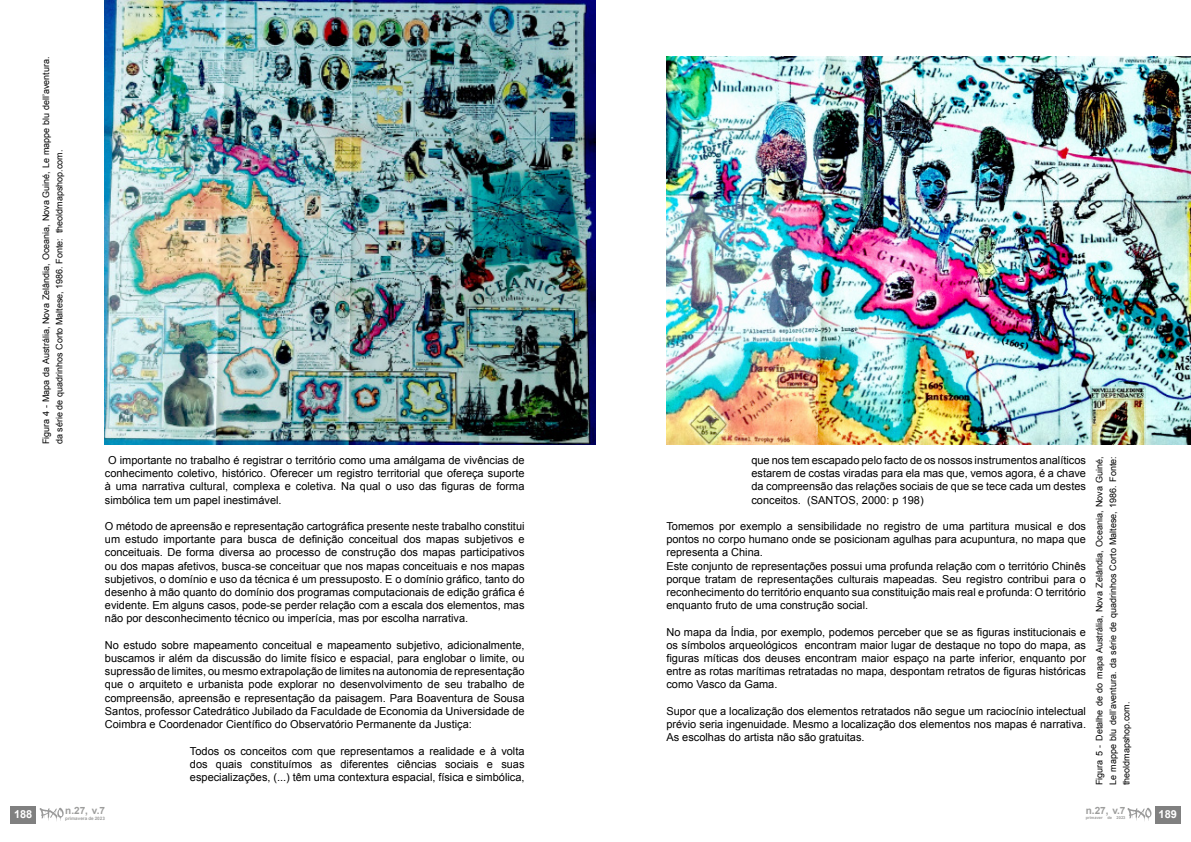
<style>
.page{position:relative;width:1191px;height:842px;background:#fff}
.page>*{position:absolute;margin:0;border:0;box-sizing:border-box;transform-origin:0 0}
.t1{font:11px/13.2px "Arial";color:#000;text-align:justify}
.t2{font:700 11px "Arial";color:#fff}
.t3{font:700 10px "Arial";color:#9d9d9c}
.t4{font:9px/13.5px "Arial";color:#000}
.t5{font:700 4.6px "Arial";color:#9d9d9c}
.t6{font:700 4px "Arial";color:#9d9d9c}
</style>
<div class="page">
<img style="left:105px;top:0;width:490px;height:444px">
<img style="left:666px;top:57px;width:524px;height:387px">
<div style="left:11px;top:806px;width:25px;height:17px;background:#808080"></div>
<svg style="left:40px;top:808px;width:24px;height:13px"></svg>
<div style="left:1155px;top:806px;width:25px;height:17px;background:#808080"></div>
<svg style="left:1127px;top:808px;width:24px;height:13px"></svg>
<p class="t4" style="left:39px;top:444px;width:389px;rotate:-90deg">Figura 4 - Mapa da Austrália, Nova Zelândia, Oceania, Nova Guiné, Le mappe blu dell’aventura. da série de quadrinhos Corto Maltese, 1986. Fonte: theoldmapshop.com.</p>
<p class="t1" style="left:105px;top:454px;width:421px">O importante no trabalho é registrar o território como uma amálgama de vivências de conhecimento coletivo, histórico. Oferecer um registro territorial que ofereça suporte à uma narrativa cultural, complexa e coletiva. Na qual o uso das figuras de forma simbólica tem um papel inestimável.</p>
<p class="t1" style="left:105px;top:520px;width:421px">O método de apreensão e representação cartográfica presente neste trabalho constitui um estudo importante para busca de definição conceitual dos mapas subjetivos e conceituais. De forma diversa ao processo de construção dos mapas participativos ou dos mapas afetivos, busca-se conceituar que nos mapas conceituais e nos mapas subjetivos, o domínio e uso da técnica é um pressuposto. E o domínio gráfico, tanto do desenho à mão quanto do domínio dos programas computacionais de edição gráfica é evidente. Em alguns casos, pode-se perder relação com a escala dos elementos, mas não por desconhecimento técnico ou imperícia, mas por escolha narrativa.</p>
<p class="t1" style="left:105px;top:638px;width:421px">No estudo sobre mapeamento conceitual e mapeamento subjetivo, adicionalmente, buscamos ir além da discussão do limite físico e espacial, para englobar o limite, ou supressão de limites, ou mesmo extrapolação de limites na autonomia de representação que o arquiteto e urbanista pode explorar no desenvolvimento de seu trabalho de compreensão, apreensão e representação da paisagem. Para Boaventura de Sousa Santos, professor Catedrático Jubilado da Faculdade de Economia da Universidade de Coimbra e Coordenador Científico do Observatório Permanente da Justiça:</p>
<p class="t1" style="left:190px;top:744px;width:336px">Todos os conceitos com que representamos a realidade e à volta dos quais constituímos as diferentes ciências sociais e suas especializações, (...) têm uma contextura espacial, física e simbólica,</p>
<p class="t2" style="left:14px;top:807px;width:20px">188</p>
<p class="t3" style="left:65px;top:804px;width:41px">n.27, v.7</p>
<p class="t5" style="left:65px;top:815px;width:41px">primavera de 2023</p>
<p class="t1" style="left:751px;top:454px;width:336px">que nos tem escapado pelo facto de os nossos instrumentos analíticos estarem de costas viradas para ela mas que, vemos agora, é a chave da compreensão das relações sociais de que se tece cada um destes conceitos. (SANTOS, 2000: p 198)</p>
<p class="t1" style="left:666px;top:520px;width:421px;text-align:left">Tomemos por exemplo a sensibilidade no registro de uma partitura musical e dos pontos no corpo humano onde se posicionam agulhas para acupuntura, no mapa que representa a China.<br>Este conjunto de representações possui uma profunda relação com o território Chinês porque tratam de representações culturais mapeadas. Seu registro contribui para o reconhecimento do território enquanto sua constituição mais real e profunda: O território enquanto fruto de uma construção social.</p>
<p class="t1" style="left:666px;top:625px;width:421px">No mapa da Índia, por exemplo, podemos perceber que se as figuras institucionais e os símbolos arqueológicos encontram maior lugar de destaque no topo do mapa, as figuras míticas dos deuses encontram maior espaço na parte inferior, enquanto por entre as rotas marítimas retratadas no mapa, despontam retratos de figuras históricas como Vasco da Gama.</p>
<p class="t1" style="left:666px;top:704px;width:421px">Supor que a localização dos elementos retratados não segue um raciocínio intelectual prévio seria ingenuidade. Mesmo a localização dos elementos nos mapas é narrativa.<br>As escolhas do artista não são gratuitas.</p>
<p class="t4" style="left:1092px;top:785px;width:331px;text-align:justify;rotate:-90deg">Figura 5 - Detalhe de do mapa Austrália, Nova Zelândia, Oceania, Nova Guiné, Le mappe blu dell’aventura. da série de quadrinhos Corto Maltese, 1986. Fonte: theoldmapshop.com.</p>
<p class="t3" style="left:1085px;top:804px;width:41px">n.27, v.7</p>
<p class="t6" style="left:1085px;top:815px;width:41px">primaver de 2023</p>
<p class="t2" style="left:1158px;top:807px;width:20px">189</p>
</div>
